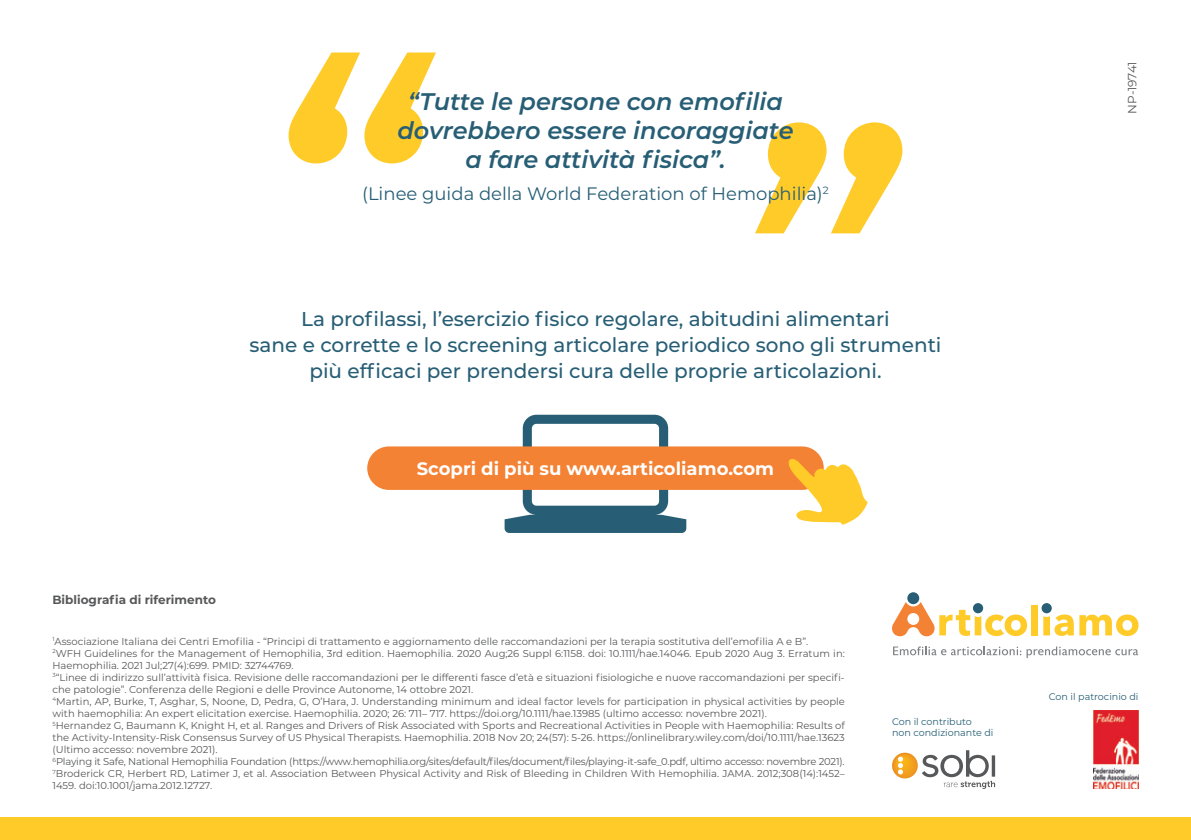
<style>
.page{position:relative;width:1191px;height:840px;background:#fff}
.page>*{position:absolute;margin:0;border:0;box-sizing:border-box;transform-origin:0 0}
.t1{font:italic 600 24px/28.8px "Montserrat";color:#275e75;text-align:center}
.t2{font:500 20px/26px "Montserrat";color:#275e75;text-align:center}
.t3{font:18px "Montserrat";color:#275e75}
.t4{font:700 18px "Montserrat";color:#fff}
.t5{font:700 12px "Montserrat";color:#57585a}
.t6{font:12px "Montserrat";letter-spacing:-.01em;color:#57585a}
.t7{font:10px/12px "Montserrat";color:#57585a}
.t8{font:9.6px/11.4px "Montserrat";color:#275e75}
</style>
<div class="page">
<div style="left:1031px;top:604px;width:6px;height:31px;background:#fecb29"></div>
<svg style="left:1079px;top:614px;width:59px;height:21px"></svg>
<div style="left:907px;top:592px;width:12px;height:11px;background:#275e75;border-radius:50%"></div>
<svg style="left:893px;top:646px;width:245px;height:11px"></svg>
<svg style="left:892px;top:601px;width:135px;height:35px"></svg>
<svg style="left:1043px;top:614px;width:30px;height:21px"></svg>
<div style="left:973px;top:602px;width:10px;height:11px;background:#275e75;border-radius:50%"></div>
<svg style="left:1041px;top:602px;width:10px;height:11px"></svg>
<div style="left:0;top:816px;width:1191px;height:23px;background:#fecb29"></div>
<svg style="left:288px;top:52px;width:148px;height:111px"></svg>
<svg style="left:755px;top:122px;width:147px;height:111px"></svg>
<svg style="left:892px;top:750px;width:103px;height:38px"></svg>
<img style="left:1093px;top:710px;width:45px;height:78px">
<svg style="left:504px;top:414px;width:182px;height:118px"></svg>
<div style="left:367px;top:446px;width:456px;height:43px;background:#f48234;border-radius:22px"></div>
<svg style="left:782px;top:453px;width:85px;height:71px"></svg>
<h1 class="t1" style="left:397px;top:86px;width:397px">“Tutte le persone con emofilia dovrebbero essere incoraggiate a fare attività fisica”.</h1>
<h3 class="t3" style="left:362px;top:181px;width:468px">(Linee guida della World Federation of Hemophilia)<sup>2</sup></h3>
<h2 class="t2" style="left:249px;top:305px;width:693px">La profilassi, l’esercizio fisico regolare, abitudini alimentari<br>sane e corrette e lo screening articolare periodico sono gli strumenti più efficaci per prendersi cura delle proprie articolazioni.</h2>
<p class="t5" style="left:52px;top:590px;width:165px">Bibliografia di riferimento</p>
<h3 class="t4" style="left:417px;top:455px;width:359px">Scopri di più su www.articoliamo.com</h3>
<p class="t7" style="left:52px;top:634px;width:794px"><sup>1</sup>Associazione Italiana dei Centri Emofilia - “Principi di trattamento e aggiornamento delle raccomandazioni per la terapia sostitutiva dell’emofilia A e B”.<br><sup>2</sup>WFH Guidelines for the Management of Hemophilia, 3rd edition. Haemophilia. 2020 Aug;26 Suppl 6:1158. doi: 10.1111/hae.14046. Epub 2020 Aug 3. Erratum in:<br>Haemophilia. 2021 Jul;27(4):699. PMID: 32744769.<br><sup>3</sup>“Linee di indirizzo sull’attività fisica. Revisione delle raccomandazioni per le differenti fasce d’età e situazioni fisiologiche e nuove raccomandazioni per specifi&shy;che patologie”. Conferenza delle Regioni e delle Province Autonome, 14 ottobre 2021.<br><sup>4</sup>Martin, AP, Burke, T, Asghar, S, Noone, D, Pedra, G, O’Hara, J. Understanding minimum and ideal factor levels for participation in physical activities by people with haemophilia: An expert elicitation exercise. Haemophilia. 2020; 26: 711– 717. https://doi.org/10.1111/hae.13985 (ultimo accesso: novembre 2021).<br><sup>5</sup>Hernandez G, Baumann K, Knight H, et al. Ranges and Drivers of Risk Associated with Sports and Recreational Activities in People with Haemophilia: Results of the Activity‐Intensity‐Risk Consensus Survey of US Physical Therapists. Haemophilia. 2018 Nov 20; 24(57): 5-26. https://onlinelibrary.wiley.com/doi/10.1111/hae.13623 (Ultimo accesso: novembre 2021).<br><sup>6</sup>Playing it Safe, National Hemophilia Foundation (https://www.hemophilia.org/sites/default/files/document/files/playing-it-safe_0.pdf, ultimo accesso: novembre 2021).<br><sup>7</sup>Broderick CR, Herbert RD, Latimer J, et al. Association Between Physical Activity and Risk of Bleeding in Children With Hemophilia. JAMA. 2012;308(14):1452– 1459. doi:10.1001/jama.2012.12727.</p>
<p class="t8" style="left:892px;top:714px;width:103px">Con il contributo<br>non condizionante di</p>
<p class="t6" style="left:1124px;top:114px;width:54px;rotate:-90deg">NP-19741</p>
<p class="t8" style="left:1049px;top:690px;width:91px">Con il patrocinio di</p>
</div>
